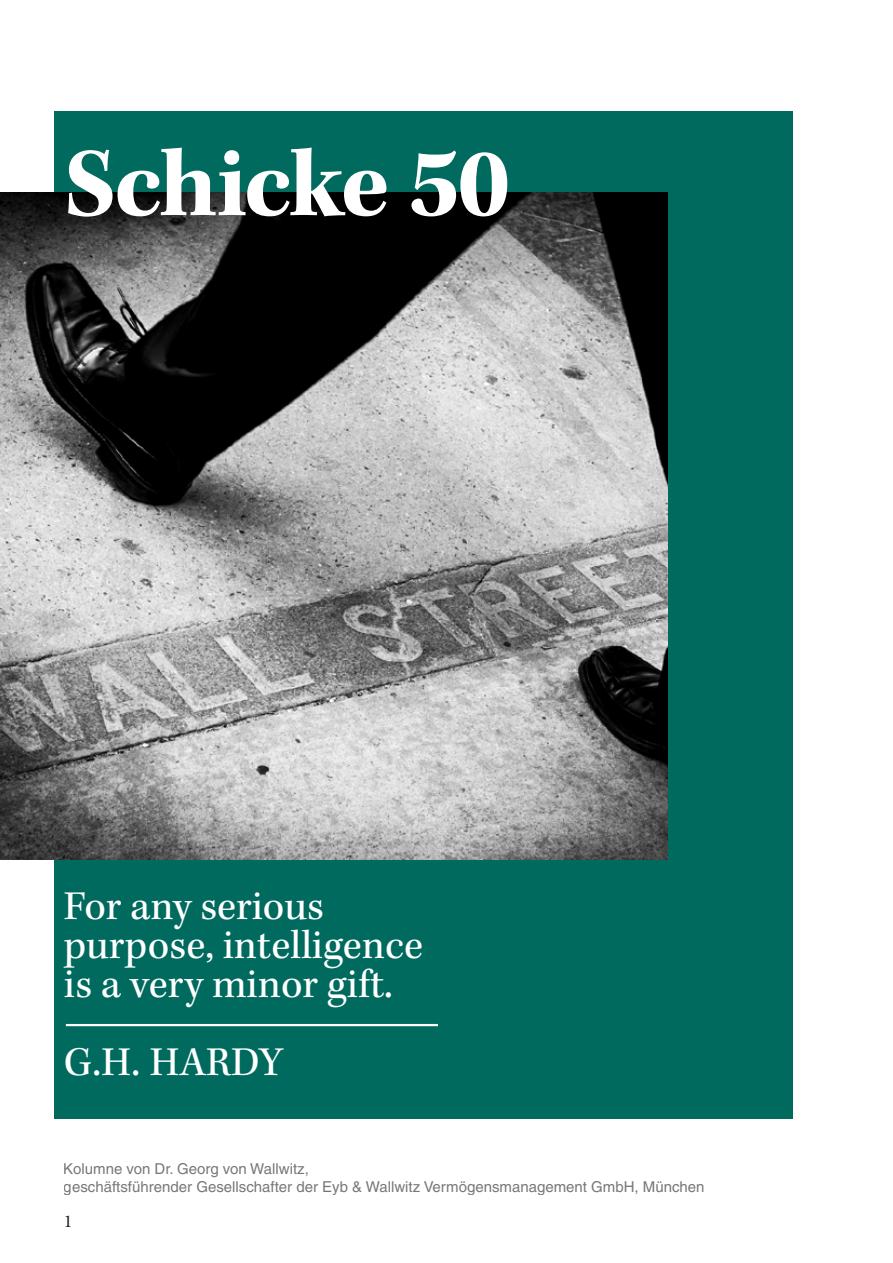
<style>
.page{position:relative;width:893px;height:1263px;background:#fff}
.page>*{position:absolute;margin:0;border:0;box-sizing:border-box;transform-origin:0 0}
.t1{font:700 100.5px "Kepler Std";letter-spacing:-.025em;color:#fff}
.t2{font:42px/39px "Kepler Std";color:#fff}
.t3{font:18px "Minion Pro";color:#1d1d1b}
.t4{font:15px/18px "Helvetica";color:#1d1d1b}
</style>
<div class="page">
<div style="left:54px;top:111px;width:738px;height:1007px;background:#006a5e"></div>
<img style="left:0;top:192px;width:668px;height:668px">
<hr style="left:66px;top:1024px;width:372px;height:2px;background:#fff">
<h1 class="t1" style="left:64px;top:126px;width:448px">Schicke 50</h1>
<h2 class="t2" style="left:64px;top:888px;width:361px">For any serious purpose, intelligence is a very minor gift.</h2>
<h2 class="t2" style="left:64px;top:1044px;width:220px">G.H. HARDY</h2>
<p class="t4" style="left:64px;top:1159px;width:642px">Kolumne von Dr. Georg von Wallwitz,<br>geschäftsführender Gesellschafter der Eyb &amp; Wallwitz Vermögensmanagement GmbH, München</p>
<p class="t3" style="left:64px;top:1209px;width:10px">1</p>
</div>
